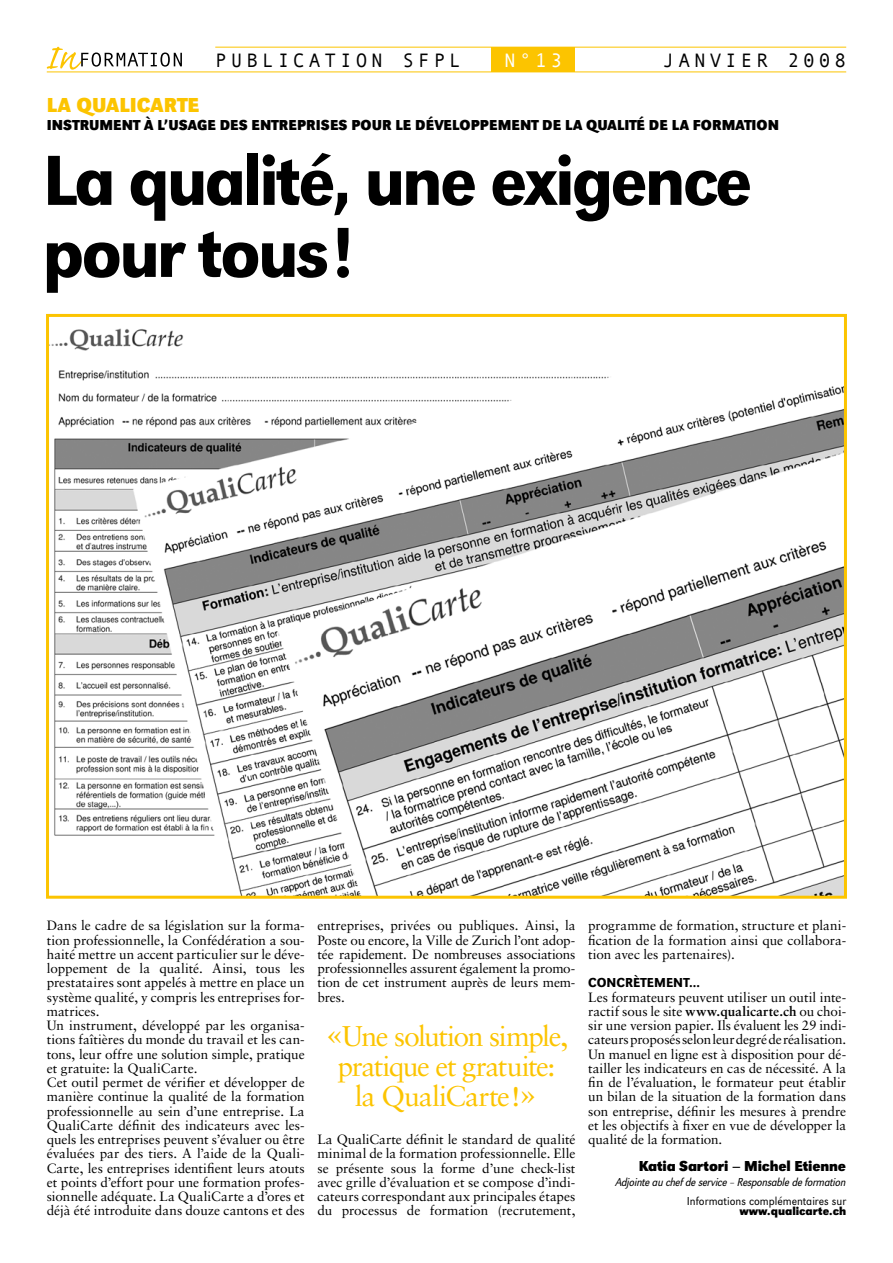
<style>
.page{position:relative;width:893px;height:1263px;background:#fff}
.page>*{position:absolute;margin:0;border:0;box-sizing:border-box;transform-origin:0 0}
.t1{font:73.5px/72px "URW Grotesk T Medi Narr";letter-spacing:-.04em;color:#000}
.t2{font:28.5px/30px "Sabon";letter-spacing:-.05em;color:#fcc400;text-align:center}
.t3{font:21px "URW Grotesk T Bold Narr";color:#fcc400}
.t4{font:19.5px "Andale Mono";letter-spacing:.2em;color:#000}
.t5{font:19.5px "Andale Mono";color:#fff}
.t6{font:15px "URW Grotesk T Bold Narr";letter-spacing:-.01em;color:#000}
.t7{font:13.5px/14.2px "Sabon";color:#000;text-align:justify}
.t8{font:13.5px "URW Grotesk T Medi Narr";letter-spacing:.01em;color:#000}
.t9{font:12px "URW Grotesk T Ligh Extr Narr Obli";letter-spacing:-.025em;color:#000}
.t10{font:12px "URW Grotesk T Ligh Narr";color:#000}
.t11{font:12px "URW Grotesk T Bold Narr";letter-spacing:.005em;color:#000}
.s1{font-size:36px}
.s2{font-weight:700}
</style>
<div class="page">
<div style="left:491px;top:47px;width:84px;height:25px;background:#fcc400"></div>
<hr style="left:215px;top:47px;width:631px;height:1px;background:#fcc400">
<hr style="left:47px;top:72px;width:799px;height:1px;background:#fcc400">
<svg style="left:47px;top:47px;width:135px;height:23px"></svg>
<img style="left:51px;top:328px;width:792px;height:567px">
<div style="left:46px;top:314px;width:801px;height:585px;border:3px solid #fcc400"></div>
<h3 class="t4" style="left:215px;top:49px;width:16px">PUBLICATION</h3>
<h3 class="t4" style="left:402px;top:49px;width:60px">SFPL</h3>
<h3 class="t5" style="left:504px;top:49px;width:60px">N °13</h3>
<h3 class="t4" style="left:663px;top:49px;width:185px">JANVIER 2008</h3>
<h3 class="t3" style="left:47px;top:93px;width:130px">LA QUALI CARTE</h3>
<p class="t6" style="left:47px;top:116px;width:10px">INSTR</p>
<p class="t6" style="left:89px;top:116px;width:20px">UMENT</p>
<p class="t6" style="left:144px;top:116px;width:73px">À L’USAGEDESENTRE</p>
<p class="t6" style="left:297px;top:116px;width:17px">PRISES</p>
<p class="t6" style="left:351px;top:116px;width:39px">POURLED</p>
<p class="t6" style="left:426px;top:116px;width:73px">ÉVELOPPEMENTDEL</p>
<p class="t6" style="left:573px;top:116px;width:80px">A QUALITÉ DEL</p>
<p class="t6" style="left:680px;top:116px;width:20px">A FORM</p>
<p class="t6" style="left:735px;top:116px;width:18px">ATION</p>
<h1 class="t1" style="left:43px;top:144px;width:711px">La qualité, une exigence pour tous!</h1>
<p class="t7" style="left:47px;top:918px;width:259px;text-align:left">Dans le cadre de sa législation sur la forma&shy;tion professionnelle, la Confédération a sou&shy;haité mettre un accent particulier sur le déve&shy;loppement de la qualité. Ainsi, tous les prestataires sont appelés à mettre en place un système qualité, y compris les entreprises for&shy;matrices.<br>Un instrument, développé par les organisa&shy;tions faîtières du monde du travail et les can&shy;tons, leur offre une solution simple, pratique et gratuite: la QualiCarte.<br>Cet outil permet de vérifier et développer de manière continue la qualité de la formation professionnelle au sein d’une entreprise. La QualiCarte définit des indicateurs avec les&shy;quels les entreprises peuvent s’évaluer ou être évaluées par des tiers. A l’aide de la Quali-Carte, les entreprises identifient leurs atouts et points d’effort pour une formation profes&shy;sionnelle adéquate. La QualiCarte a d’ores et déjà été introduite dans douze cantons et des</p>
<p class="t7" style="left:317px;top:918px;width:259px">entreprises, privées ou publiques. Ainsi, la Poste ou encore, la Ville de Zurich l’ont adop&shy;tée rapidement. De nombreuses associations professionnelles assurent également la promo&shy;tion de cet instrument auprès de leurs mem&shy;bres.</p>
<h2 class="t2" style="left:325px;top:1021px;width:245px"><span class="s1">«</span>Une solution simple, pratique et gratuite: la QualiCarte!<span class="s1">»</span></h2>
<p class="t7" style="left:317px;top:1132px;width:259px">La QualiCarte définit le standard de qualité minimal de la formation professionnelle. Elle se présente sous la forme d’une check-list avec grille d’évaluation et se compose d’indi&shy;cateurs correspondant aux principales étapes du processus de formation (recrutement,</p>
<p class="t7" style="left:588px;top:918px;width:259px">programme de formation, structure et plani&shy;fication de la formation ainsi que collabora&shy;tion avec les partenaires).</p>
<p class="t8" style="left:588px;top:975px;width:28px">Concr</p>
<p class="t8" style="left:633px;top:975px;width:68px">ètement…</p>
<p class="t7" style="left:588px;top:990px;width:259px">Les formateurs peuvent utiliser un outil inte&shy;ractif sous le site <span class="s2">www.qualicarte.ch</span> ou choi&shy;sir une version papier. Ils évaluent les 29 indi&shy;cateurs proposés selon leur degré de réalisation.<br>Un manuel en ligne est à disposition pour dé&shy;tailler les indicateurs en cas de nécessité. A la fin de l’évaluation, le formateur peut établir un bilan de la situation de la formation dans son entreprise, définir les mesures à prendre et les objectifs à fixer en vue de développer la qualité de la formation.</p>
<p class="t6" style="left:639px;top:1157px;width:209px">KATIA SARTORI – MICHEL ETIENNE</p>
<p class="t9" style="left:616px;top:1175px;width:232px">Adjointe au chef de service – Responsable de formation</p>
<p class="t10" style="left:687px;top:1194px;width:161px">Informations complémentaires sur</p>
<p class="t11" style="left:739px;top:1204px;width:108px">WWW.QUALICARTE.CH</p>
</div>
